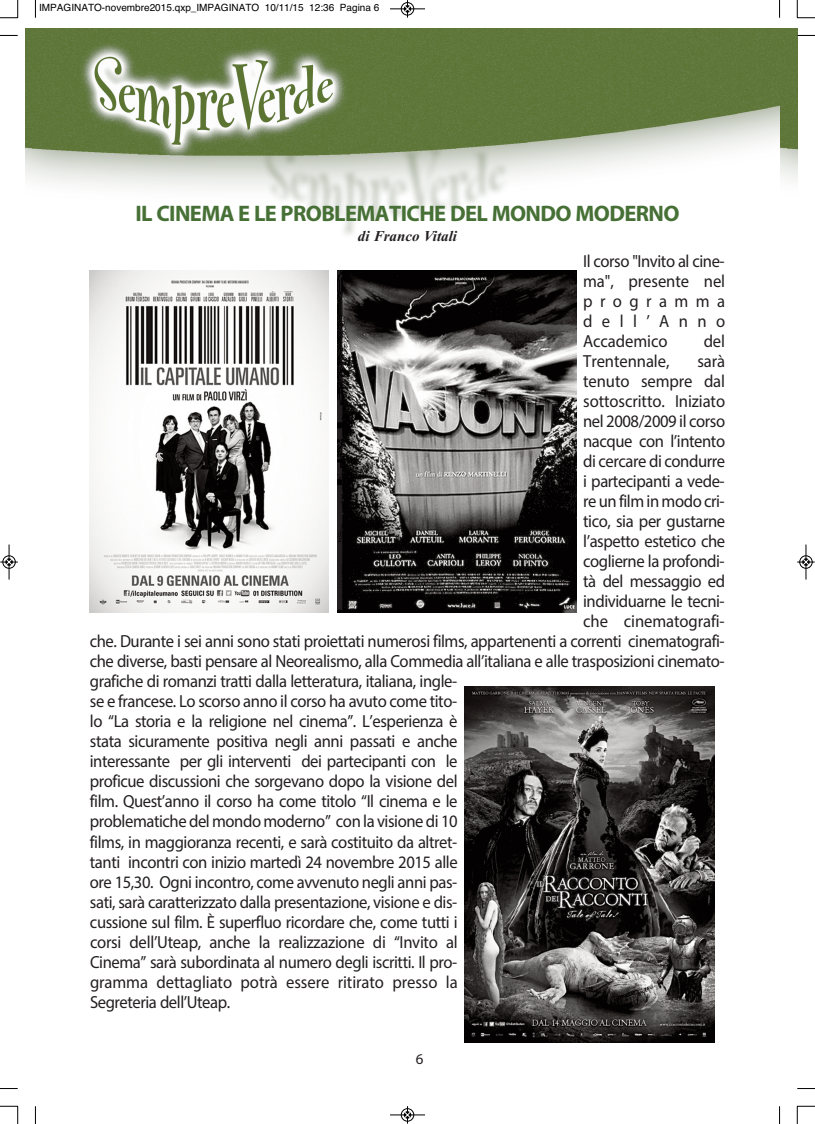
<style>
.page{position:relative;width:815px;height:1124px;background:#fff}
.page>*{position:absolute;margin:0;border:0;box-sizing:border-box;transform-origin:0 0}
.t1{font:700 22.5px "Myriad Pro";letter-spacing:-.03em;color:#467035}
.t2{font:17.5px/20px "Myriad Pro";letter-spacing:-.025em;color:#231f20;text-align:justify;scale:.95 1}
.t3{font:17.5px "Myriad Pro";letter-spacing:-.005em;color:#231f20;scale:.95 1}
.t4{font:italic 700 15px "Times New Roman";color:#231f20}
.t5{font:15px "Myriad Pro";color:#231f20}
.t6{font:10px "Helvetica";color:#000}
</style>
<div class="page">
<img style="left:25px;top:29px;width:755px;height:206px">
<img style="left:780px;top:29px;width:17px;height:151px">
<img style="left:90px;top:270px;width:239px;height:342px">
<img style="left:465px;top:686px;width:249px;height:356px">
<img style="left:338px;top:270px;width:239px;height:342px">
<svg style="left:35px;top:0;width:1px;height:18px"></svg>
<svg style="left:0;top:35px;width:18px;height:1px"></svg>
<svg style="left:779px;top:0;width:1px;height:18px"></svg>
<svg style="left:797px;top:35px;width:18px;height:1px"></svg>
<svg style="left:35px;top:1106px;width:1px;height:17px"></svg>
<svg style="left:0;top:1088px;width:18px;height:1px"></svg>
<svg style="left:779px;top:1106px;width:1px;height:17px"></svg>
<svg style="left:797px;top:1088px;width:18px;height:1px"></svg>
<svg style="left:0;top:0;width:19px;height:19px"></svg>
<svg style="left:797px;top:0;width:18px;height:19px"></svg>
<svg style="left:0;top:1105px;width:19px;height:18px"></svg>
<svg style="left:797px;top:1105px;width:18px;height:18px"></svg>
<div style="left:401px;top:2px;width:13px;height:14px;border:1px solid #fff;border-radius:50%"></div>
<hr style="left:390px;top:9px;width:35px;height:1px;background:#000">
<div style="left:401px;top:2px;width:13px;height:13px;border:1px solid #000;border-radius:50%"></div>
<svg style="left:404px;top:0;width:7px;height:18px"></svg>
<hr style="left:390px;top:1114px;width:35px;height:1px;background:#000">
<div style="left:401px;top:1108px;width:13px;height:13px;border:1px solid #000;border-radius:50%"></div>
<svg style="left:404px;top:1106px;width:7px;height:17px"></svg>
<div style="left:2px;top:555px;width:14px;height:13px;border:1px solid #fff;border-radius:50%"></div>
<hr style="left:9px;top:544px;width:1px;height:35px;background:#000">
<div style="left:3px;top:555px;width:12px;height:13px;border:1px solid #000;border-radius:50%"></div>
<svg style="left:0;top:558px;width:18px;height:7px"></svg>
<div style="left:799px;top:555px;width:14px;height:13px;border:1px solid #fff;border-radius:50%"></div>
<hr style="left:806px;top:544px;width:1px;height:35px;background:#000">
<div style="left:800px;top:555px;width:12px;height:13px;border:1px solid #000;border-radius:50%"></div>
<svg style="left:797px;top:558px;width:18px;height:7px"></svg>
<p class="t6" style="left:39px;top:2px;width:342px">IMPAGINATO-novembre2015.qxp_IMPAGINATO 10/11/15 12:36 Pagina 6</p>
<p class="t1" style="left:135px;top:204px;width:546px">IL CINEMA E LE PROBLEMATICHE DEL MONDO MODERNO</p>
<p class="t4" style="left:358px;top:227px;width:101px">di Franco Vitali</p>
<p class="t2" style="left:583px;top:252px;width:151px">Il corso "Invito al cine&shy;ma", presente nel programma dell’Anno Accademico</p>
<p class="t2" style="left:704px;top:332px;width:24px">del</p>
<p class="t3" style="left:583px;top:354px;width:92px">Trentennale,</p>
<p class="t2" style="left:697px;top:352px;width:31px">sarà</p>
<p class="t3" style="left:583px;top:374px;width:151px">tenuto sempre dal</p>
<p class="t3" style="left:583px;top:394px;width:151px">sottoscritto. Iniziato</p>
<p class="t2" style="left:583px;top:412px;width:151px">nel 2008/2009 il corso</p>
<p class="t2" style="left:583px;top:432px;width:151px">nacque con l’intento</p>
<p class="t2" style="left:583px;top:452px;width:151px">di cercare di condurre</p>
<p class="t2" style="left:583px;top:472px;width:151px">i partecipanti a vede-</p>
<p class="t2" style="left:583px;top:492px;width:151px">re un film in modo cri-</p>
<p class="t2" style="left:583px;top:512px;width:151px">tico, sia per gustarne</p>
<p class="t2" style="left:583px;top:532px;width:151px">l’aspetto estetico che</p>
<p class="t2" style="left:583px;top:552px;width:151px">coglierne la profondi-</p>
<p class="t2" style="left:583px;top:572px;width:151px">tà del messaggio ed</p>
<p class="t2" style="left:583px;top:592px;width:151px">individuarne le tecni-</p>
<p class="t3" style="left:583px;top:614px;width:151px">che cinematografi-</p>
<p class="t2" style="left:90px;top:632px;width:670px">che. Durante i sei anni sono stati proiettati numerosi films, appartenenti a correnti cinematografi-</p>
<p class="t2" style="left:90px;top:652px;width:670px">che diverse, basti pensare al Neorealismo, alla Commedia all’italiana e alle trasposizioni cinemato-</p>
<p class="t2" style="left:90px;top:672px;width:388px">grafiche di romanzi tratti dalla letteratura, italiana, ingle-</p>
<p class="t2" style="left:90px;top:692px;width:388px">se e francese. Lo scorso anno il corso ha avuto come tito-</p>
<p class="t2" style="left:90px;top:712px;width:389px">lo “La storia e la religione nel cinema”. L’esperienza è</p>
<p class="t2" style="left:90px;top:732px;width:389px">stata sicuramente positiva negli anni passati e anche</p>
<p class="t2" style="left:90px;top:752px;width:389px">interessante per gli interventi dei partecipanti con le</p>
<p class="t2" style="left:90px;top:772px;width:389px">proficue discussioni che sorgevano dopo la visione del</p>
<p class="t2" style="left:90px;top:792px;width:389px">film. Quest’anno il corso ha come titolo “Il cinema e le</p>
<p class="t2" style="left:90px;top:812px;width:389px">problematiche del mondo moderno” con la visione di 10</p>
<p class="t2" style="left:90px;top:832px;width:388px">films, in maggioranza recenti, e sarà costituito da altret-</p>
<p class="t2" style="left:90px;top:852px;width:389px">tanti incontri con inizio martedì 24 novembre 2015 alle</p>
<p class="t2" style="left:90px;top:872px;width:388px">ore 15,30. Ogni incontro, come avvenuto negli anni pas-</p>
<p class="t2" style="left:90px;top:892px;width:388px">sati, sarà caratterizzato dalla presentazione, visione e dis-</p>
<p class="t2" style="left:90px;top:912px;width:389px">cussione sul film. È superfluo ricordare che, come tutti i</p>
<p class="t2" style="left:90px;top:932px;width:389px">corsi dell’Uteap, anche la realizzazione di “Invito al</p>
<p class="t2" style="left:90px;top:952px;width:388px">Cinema” sarà subordinata al numero degli iscritti. Il pro-</p>
<p class="t3" style="left:90px;top:975px;width:389px">gramma dettagliato potrà essere ritirato presso la</p>
<p class="t2" style="left:90px;top:992px;width:149px">Segreteria dell’Uteap.</p>
<p class="t5" style="left:416px;top:1053px;width:9px">6</p>
</div>
